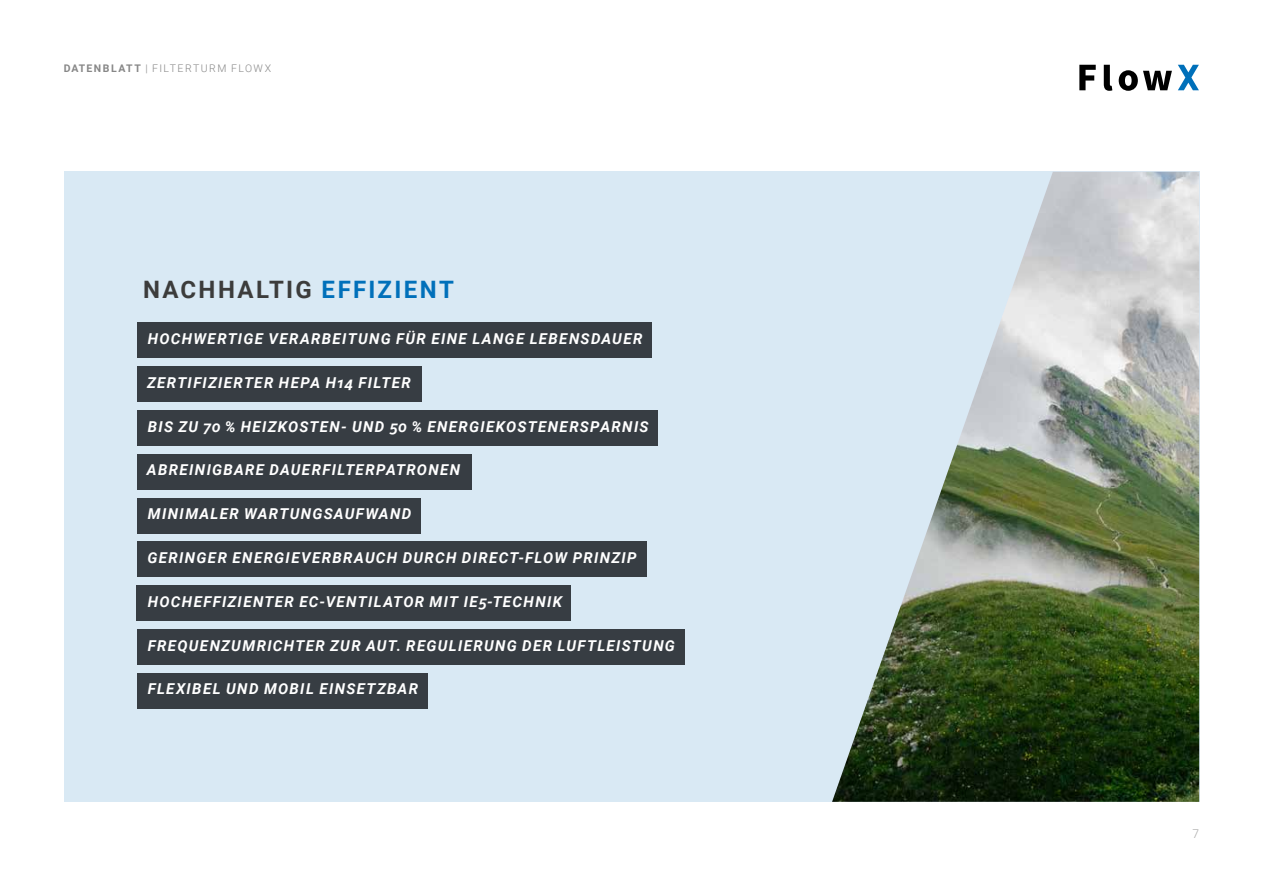
<style>
.page{position:relative;width:1263px;height:893px;background:#fff}
.page>*{position:absolute;margin:0;border:0;box-sizing:border-box;transform-origin:0 0}
.t1{font:700 24px "Roboto";letter-spacing:.095em;color:#3c3c3b}
.t2{font:italic 700 15px "Roboto";letter-spacing:.085em;color:#fff}
.t3{font:300 12px "Roboto";color:#a8a8a7}
.t4{font:300 10.5px "Roboto";letter-spacing:.135em;color:#878787}
.s1{font-weight:700}
.s2{color:#0070ba}
</style>
<div class="page">
<svg style="left:1079px;top:65px;width:17px;height:25px"></svg>
<svg style="left:1104px;top:65px;width:8px;height:26px"></svg>
<svg style="left:1119px;top:70px;width:53px;height:21px"></svg>
<svg style="left:1178px;top:65px;width:21px;height:25px"></svg>
<div style="left:64px;top:172px;width:1135px;height:630px;background:#d9e9f4"></div>
<img style="left:832px;top:172px;width:367px;height:630px">
<div style="left:137px;top:323px;width:514px;height:35px;background:#373d43"></div>
<div style="left:137px;top:367px;width:284px;height:35px;background:#373d43"></div>
<div style="left:137px;top:410px;width:521px;height:36px;background:#373d43"></div>
<div style="left:137px;top:454px;width:334px;height:35px;background:#373d43"></div>
<div style="left:137px;top:498px;width:283px;height:35px;background:#373d43"></div>
<div style="left:137px;top:542px;width:509px;height:35px;background:#373d43"></div>
<div style="left:137px;top:585px;width:434px;height:36px;background:#373d43"></div>
<div style="left:137px;top:629px;width:547px;height:35px;background:#373d43"></div>
<div style="left:137px;top:673px;width:290px;height:35px;background:#373d43"></div>
<p class="t4" style="left:64px;top:61px;width:209px"><span class="s1">DATENBLATT</span> | FILTERTURM FLOWX</p>
<h1 class="t1" style="left:143px;top:272px;width:312px">NACHHALTIG <span class="s2">EFFIZIENT</span></h1>
<p class="t2" style="left:148px;top:328px;width:496px">HOCHWERTIGE VERARBEITUNG FÜR EINE LANGE LEBENSDAUER</p>
<p class="t2" style="left:147px;top:372px;width:265px">ZERTIFIZIERTER HEPA H14 FILTER</p>
<p class="t2" style="left:148px;top:416px;width:502px">BIS ZU 70 % HEIZKOSTEN- UND 50 % ENERGIEKOSTENERSPARNIS</p>
<p class="t2" style="left:147px;top:460px;width:315px">ABREINIGBARE DAUERFILTERPATRONEN</p>
<p class="t2" style="left:148px;top:503px;width:265px">MINIMALER WARTUNGSAUFWAND</p>
<p class="t2" style="left:147px;top:547px;width:491px">GERINGER ENERGIEVERBRAUCH DURCH DIRECT-FLOW PRINZIP</p>
<p class="t2" style="left:148px;top:591px;width:416px">HOCHEFFIZIENTER EC-VENTILATOR MIT IE5-TECHNIK</p>
<p class="t2" style="left:148px;top:635px;width:529px">FREQUENZUMRICHTER ZUR AUT. REGULIERUNG DER LUFTLEISTUNG</p>
<p class="t2" style="left:148px;top:678px;width:272px">FLEXIBEL UND MOBIL EINSETZBAR</p>
<p class="t3" style="left:1192px;top:825px;width:8px">7</p>
</div>
